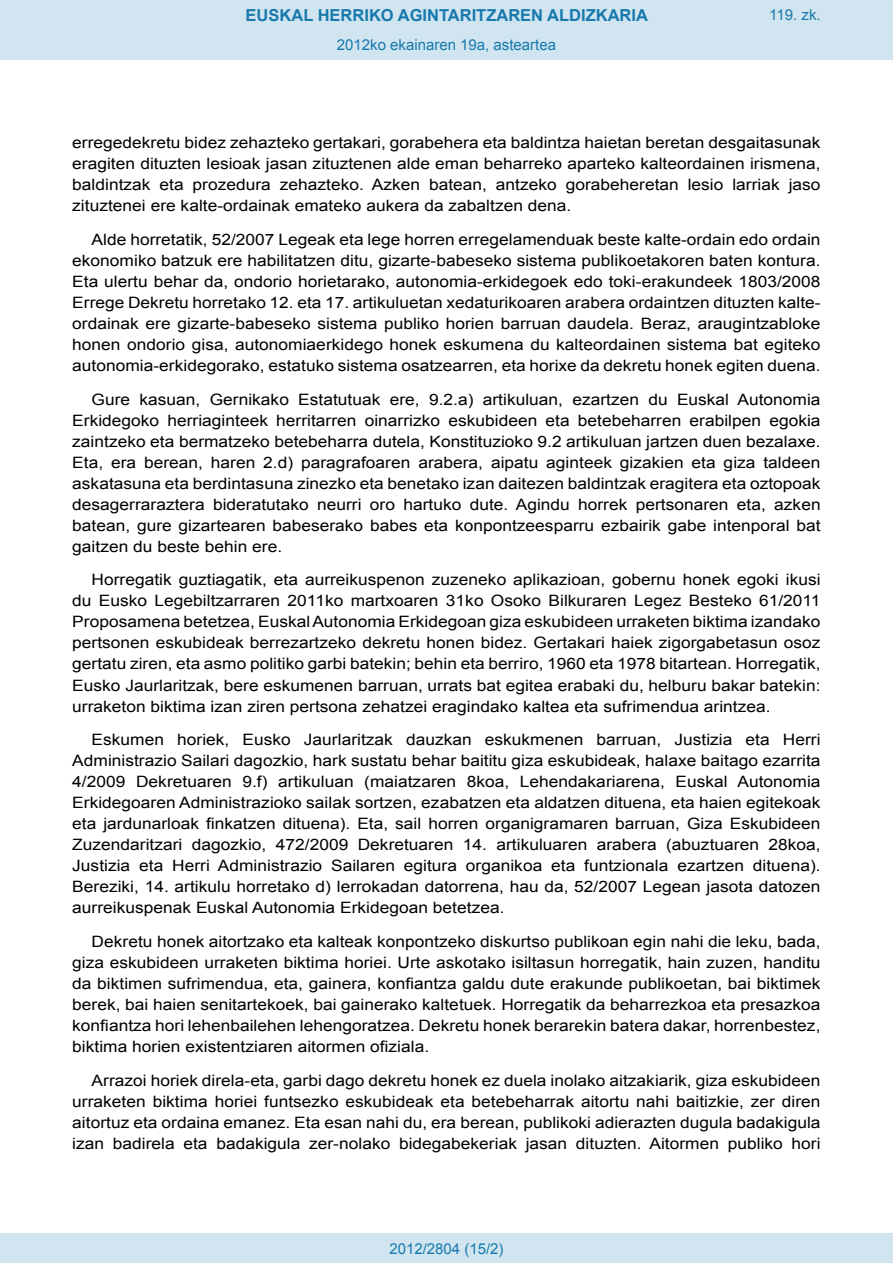
<style>
.page{position:relative;width:893px;height:1263px;background:#fff}
.page>*{position:absolute;margin:0;border:0;box-sizing:border-box;transform-origin:0 0}
.t1{font:700 16.5px "Arial";color:#1879ad}
.BOPVDetalle{font:15.6px/21px "Arial";color:#000;text-align:justify;scale:1.11 1}
.Paginacion_Centro{font:15px "Arial";color:#1879ad}
</style>
<div class="page">
<div style="left:0;top:0;width:893px;height:60px;background:#d0e5f0"></div>
<div style="left:0;top:1233px;width:893px;height:30px;background:#d0e5f0"></div>
<p class="t1" style="left:246px;top:4px;width:404px">EUSKAL HERRIKO AGINTARITZAREN ALDIZKARIA</p>
<p class="Paginacion_Centro" style="left:337px;top:35px;width:221px">2012ko ekainaren 19a, asteartea</p>
<p class="Paginacion_Centro" style="left:769px;top:5px;width:53px">119. zk.</p>
<p class="BOPVDetalle" style="left:72px;top:132px;width:676px">erregedekretu bidez zehazteko gertakari, gorabehera eta baldintza haietan beretan desgaitasunak eragiten dituzten lesioak jasan zituztenen alde eman beharreko aparteko kalteordainen irismena, baldintzak eta prozedura zehazteko. Azken batean, antzeko gorabeheretan lesio larriak jaso zituztenei ere kalte-ordainak emateko aukera da zabaltzen dena.</p>
<p class="BOPVDetalle" style="left:72px;top:229px;width:676px;text-indent:19px">Alde horretatik, 52/2007 Legeak eta lege horren erregelamenduak beste kalte-ordain edo ordain ekonomiko batzuk ere habilitatzen ditu, gizarte-babeseko sistema publikoetakoren baten kontura.<br>Eta ulertu behar da, ondorio horietarako, autonomia-erkidegoek edo toki-erakundeek 1803/2008<br>Errege Dekretu horretako 12. eta 17. artikuluetan xedaturikoaren arabera ordaintzen dituzten kalte&shy;ordainak ere gizarte-babeseko sistema publiko horien barruan daudela. Beraz, araugintzabloke honen ondorio gisa, autonomiaerkidego honek eskumena du kalteordainen sistema bat egiteko autonomia-erkidegorako, estatuko sistema osatzearren, eta horixe da dekretu honek egiten duena.</p>
<p class="BOPVDetalle" style="left:72px;top:389px;width:676px;text-indent:19px">Gure kasuan, Gernikako Estatutuak ere, 9.2.a) artikuluan, ezartzen du Euskal Autonomia Erkidegoko herriaginteek herritarren oinarrizko eskubideen eta betebeharren erabilpen egokia zaintzeko eta bermatzeko betebeharra dutela, Konstituzioko 9.2 artikuluan jartzen duen bezalaxe.<br>Eta, era berean, haren 2.d) paragrafoaren arabera, aipatu aginteek gizakien eta giza taldeen askatasuna eta berdintasuna zinezko eta benetako izan daitezen baldintzak eragitera eta oztopoak desagerraraztera bideratutako neurri oro hartuko dute. Agindu horrek pertsonaren eta, azken batean, gure gizartearen babeserako babes eta konpontzeesparru ezbairik gabe intenporal bat gaitzen du beste behin ere.</p>
<p class="BOPVDetalle" style="left:72px;top:570px;width:676px;text-indent:19px">Horregatik guztiagatik, eta aurreikuspenon zuzeneko aplikazioan, gobernu honek egoki ikusi du Eusko Legebiltzarraren 2011ko martxoaren 31ko Osoko Bilkuraren Legez Besteko 61/2011<br>Proposamena betetzea, Euskal Autonomia Erkidegoan giza eskubideen urraketen biktima izandako pertsonen eskubideak berrezartzeko dekretu honen bidez. Gertakari haiek zigorgabetasun osoz gertatu ziren, eta asmo politiko garbi batekin; behin eta berriro, 1960 eta 1978 bitartean. Horregatik, Eusko Jaurlaritzak, bere eskumenen barruan, urrats bat egitea erabaki du, helburu bakar batekin: urraketon biktima izan ziren pertsona zehatzei eragindako kaltea eta sufrimendua arintzea.</p>
<p class="BOPVDetalle" style="left:72px;top:729px;width:676px;text-indent:19px">Eskumen horiek, Eusko Jaurlaritzak dauzkan eskukmenen barruan, Justizia eta Herri Administrazio Sailari dagozkio, hark sustatu behar baititu giza eskubideak, halaxe baitago ezarrita 4/2009 Dekretuaren 9.f) artikuluan (maiatzaren 8koa, Lehendakariarena, Euskal Autonomia Erkidegoaren Administrazioko sailak sortzen, ezabatzen eta aldatzen dituena, eta haien egitekoak eta jardunarloak finkatzen dituena). Eta, sail horren organigramaren barruan, Giza Eskubideen Zuzendaritzari dagozkio, 472/2009 Dekretuaren 14. artikuluaren arabera (abuztuaren 28koa, Justizia eta Herri Administrazio Sailaren egitura organikoa eta funtzionala ezartzen dituena).<br>Bereziki, 14. artikulu horretako d) lerrokadan datorrena, hau da, 52/2007 Legean jasota datozen aurreikuspenak Euskal Autonomia Erkidegoan betetzea.</p>
<p class="BOPVDetalle" style="left:72px;top:931px;width:676px;text-indent:19px">Dekretu honek aitortzako eta kalteak konpontzeko diskurtso publikoan egin nahi die leku, bada, giza eskubideen urraketen biktima horiei. Urte askotako isiltasun horregatik, hain zuzen, handitu da biktimen sufrimendua, eta, gainera, konfiantza galdu dute erakunde publikoetan, bai biktimek berek, bai haien senitartekoek, bai gainerako kaltetuek. Horregatik da beharrezkoa eta presazkoa konfiantza hori lehenbailehen lehengoratzea. Dekretu honek berarekin batera dakar, horrenbestez, biktima horien existentziaren aitormen ofiziala.</p>
<p class="BOPVDetalle" style="left:72px;top:1070px;width:676px;text-indent:19px">Arrazoi horiek direla-eta, garbi dago dekretu honek ez duela inolako aitzakiarik, giza eskubideen urraketen biktima horiei funtsezko eskubideak eta betebeharrak aitortu nahi baitizkie, zer diren aitortuz eta ordaina emanez. Eta esan nahi du, era berean, publikoki adierazten dugula badakigula izan badirela eta badakigula zer-nolako bidegabekeriak jasan dituzten. Aitormen publiko hori</p>
<p class="Paginacion_Centro" style="left:389px;top:1238px;width:116px">2012/2804 (15/2)</p>
</div>
